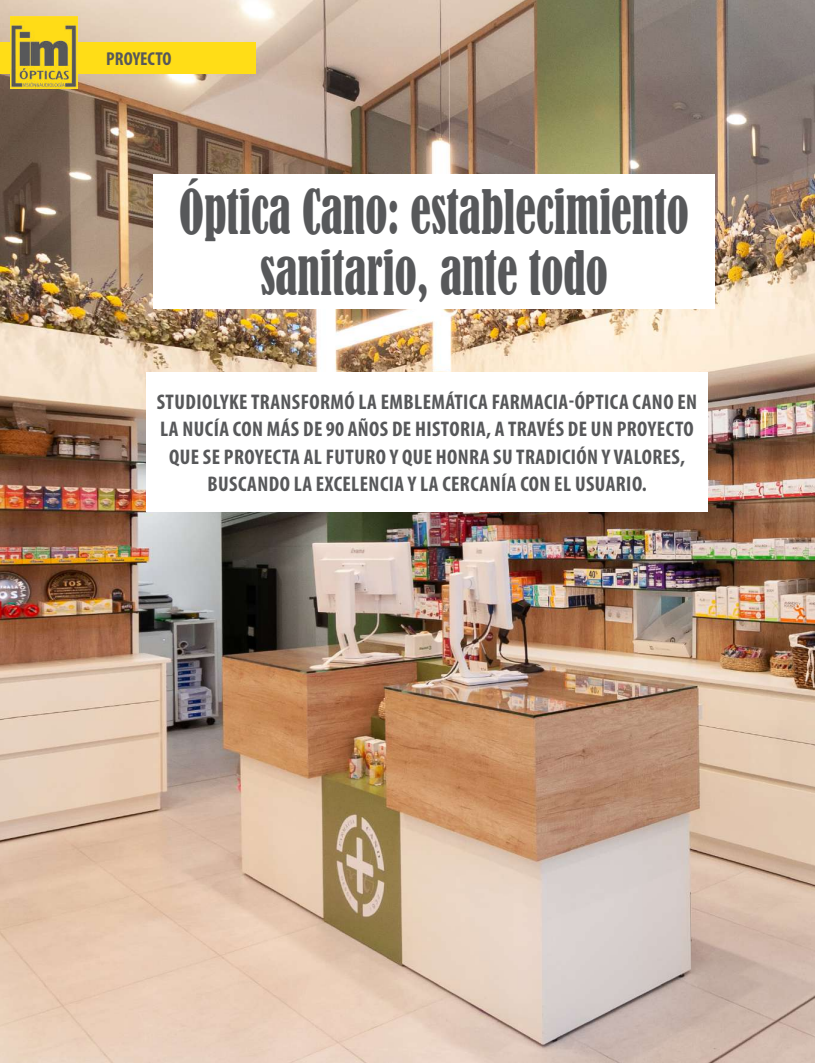
<style>
.page{position:relative;width:815px;height:1063px;background:#fff}
.page>*{position:absolute;margin:0;border:0;box-sizing:border-box;transform-origin:0 0}
.t1{font:condensed 57.5px/61.2px "Bernard";color:#57585a;text-align:center;scale:.8 1}
.t2{font:700 condensed 21.25px/27.5px "Myriad Pro";letter-spacing:.02em;color:#57585a;text-align:center}
.t3{font:700 condensed 18.75px "Myriad Pro";color:#57585a}
</style>
<div class="page">
<img style="left:0;top:0;width:815px;height:1063px">
<div style="left:0;top:43px;width:256px;height:31px;background:#ffdd17"></div>
<img style="left:11px;top:16px;width:66px;height:72px">
<div style="left:153px;top:174px;width:562px;height:134px;background:#fff"></div>
<div style="left:146px;top:372px;width:562px;height:140px;background:#fff"></div>
<p class="t3" style="left:106px;top:48px;width:67px">PROYECTO</p>
<h1 class="t1" style="left:179px;top:182px;width:639px">Óptica Cano: establecimiento sanitario, ante todo</h1>
<p class="t2" style="left:157px;top:387px;width:542px">STUDIOLYKE TRANSFORMÓ LA EMBLEMÁTICA FARMACIA-ÓPTICA CANO EN LA NUCÍA CON MÁS DE 90 AÑOS DE HISTORIA, A TRAVÉS DE UN PROYECTO QUE SE PROYECTA AL FUTURO Y QUE HONRA SU TRADICIÓN Y VALORES, BUSCANDO LA EXCELENCIA Y LA CERCANÍA CON EL USUARIO.</p>
</div>
